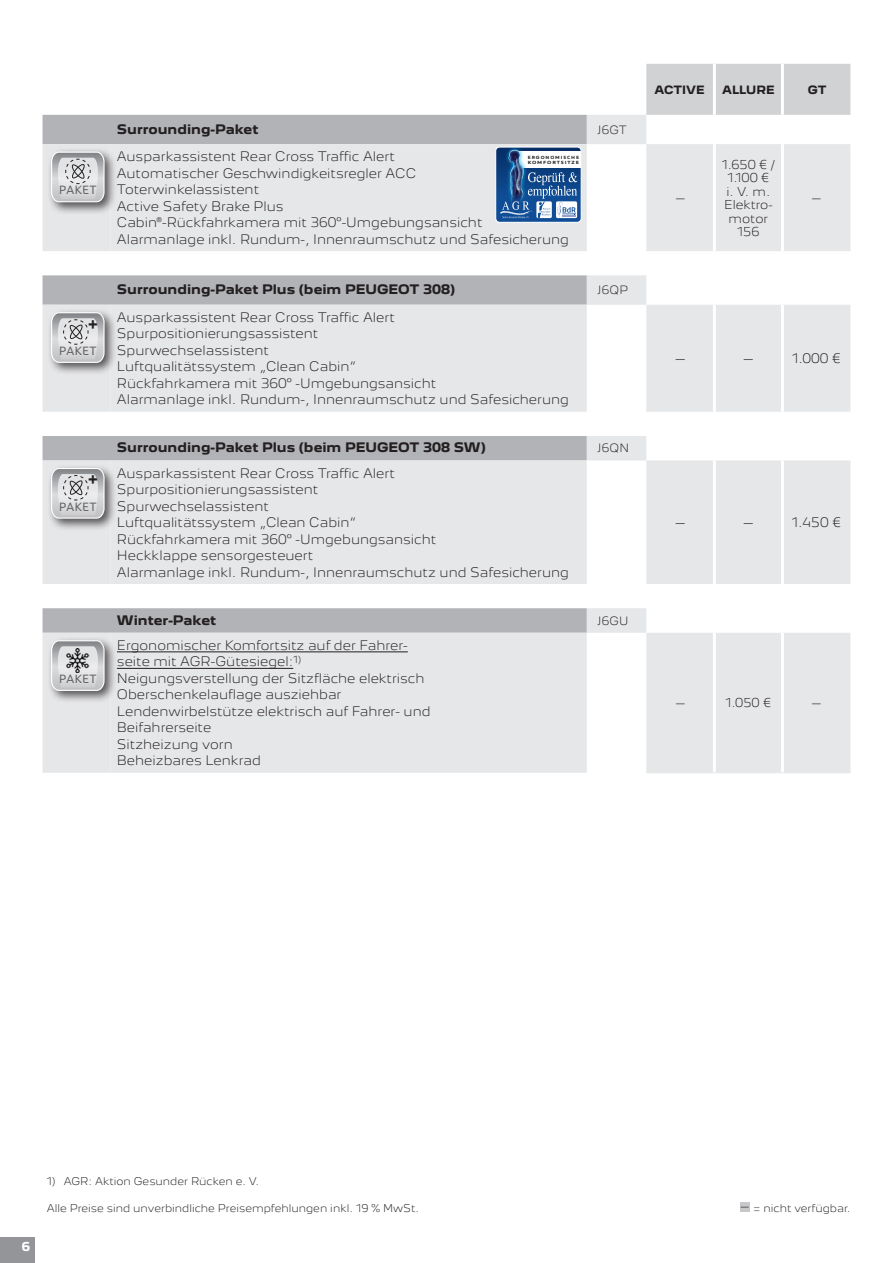
<style>
.page{position:relative;width:893px;height:1263px;background:#fff}
.page>*{position:absolute;margin:0;border:0;box-sizing:border-box;transform-origin:0 0}
.t1{font:700 18px "Peugeot";color:#231f20}
.t2{font:12.3px "Peugeot";letter-spacing:.01em;color:#636366}
._12_Pakete_Austattun{font:300 12px/16.5px "Peugeot New";color:#231f20}
._12_Pakete_Austattun-2{font:700 12px "Peugeot New";color:#231f20}
._12_Pakete_Austattun-3{font:300 11.25px/13.5px "Peugeot New";color:#231f20;text-align:center}
.t3{font:700 11.25px "Peugeot New";color:#fff}
.Paketname{font:300 10.5px "Peugeot New";letter-spacing:.02em;color:#231f20}
._12_Pakete_Austattun-4{font:700 10.5px "Peugeot New";color:#231f20}
._008_Fussnote{font:300 10.5px "Peugeot New";color:#231f20}
.Fußnote_7pt_Light_li{font:300 9.75px "Peugeot New";color:#231f20}
._008_Fussnote-2{font:300 9.75px "Peugeot New";color:#231f20}
.Titre_fer_à_gauche{font:700 4.65px/4.7px "Peugeot";letter-spacing:.175em;color:#231f20;scale:1.06 1}
</style>
<div class="page">
<div style="left:0;top:1237px;width:35px;height:26px;background:#939598"></div>
<div style="left:740px;top:1202px;width:9px;height:10px;background:#c7c8ca"></div>
<div style="left:646px;top:64px;width:204px;height:51px;background:#d1d2d4"></div>
<svg style="left:111px;top:115px;width:739px;height:658px;fill:#e6e7e9"></svg>
<hr style="left:713px;top:144px;width:3px;height:107px;background:#fff">
<hr style="left:781px;top:144px;width:3px;height:107px;background:#fff">
<hr style="left:713px;top:305px;width:3px;height:107px;background:#fff">
<hr style="left:781px;top:305px;width:3px;height:107px;background:#fff">
<hr style="left:713px;top:460px;width:3px;height:124px;background:#fff">
<hr style="left:781px;top:460px;width:3px;height:124px;background:#fff">
<hr style="left:713px;top:633px;width:3px;height:139px;background:#fff">
<hr style="left:781px;top:633px;width:3px;height:139px;background:#fff">
<hr style="left:713px;top:64px;width:3px;height:51px;background:#fff">
<hr style="left:781px;top:64px;width:3px;height:51px;background:#fff">
<hr style="left:714px;top:772px;width:68px;height:1px;background:#e6e7e9">
<hr style="left:646px;top:772px;width:68px;height:1px;background:#e6e7e9">
<hr style="left:782px;top:772px;width:68px;height:1px;background:#e6e7e9">
<div style="left:47px;top:147px;width:70px;height:68px;background:#231f20;opacity:.75"></div>
<div style="left:47px;top:308px;width:70px;height:68px;background:#231f20;opacity:.75"></div>
<div style="left:47px;top:464px;width:70px;height:67px;background:#231f20;opacity:.75"></div>
<div style="left:47px;top:636px;width:70px;height:68px;background:#231f20;opacity:.75"></div>
<svg style="left:43px;top:144px;width:68px;height:629px;background:#d6d7d9"></svg>
<img style="left:65px;top:648px;width:24px;height:24px">
<hr style="left:117px;top:651px;width:291px;height:1px;background:#231f20">
<hr style="left:117px;top:668px;width:176px;height:1px;background:#231f20">
<svg style="left:496px;top:147px;width:85px;height:75px"></svg>
<div style="left:495px;top:147px;width:86px;height:76px;border:1px solid #fff;border-radius:4px"></div>
<p class="t2" style="left:59px;top:182px;width:40px">PAKET</p>
<p class="_12_Pakete_Austattun-2" style="left:117px;top:121px;width:143px">Surrounding-Paket</p>
<p class="Paketname" style="left:597px;top:123px;width:31px">J6GT</p>
<p class="_12_Pakete_Austattun" style="left:117px;top:148px;width:279px">Ausparkassistent Rear Cross Traffic Alert</p>
<p class="_12_Pakete_Austattun" style="left:117px;top:165px;width:301px">Automatischer Geschwindigkeitsregler ACC</p>
<p class="_12_Pakete_Austattun" style="left:117px;top:181px;width:144px">Toterwinkelassistent</p>
<p class="_12_Pakete_Austattun" style="left:117px;top:198px;width:168px">Active Safety Brake Plus</p>
<p class="_12_Pakete_Austattun" style="left:117px;top:214px;width:367px">Cabin®-Rückfahrkamera mit 360°-Umgebungsansicht</p>
<p class="_12_Pakete_Austattun" style="left:117px;top:231px;width:454px">Alarmanlage inkl. Rundum-, Innenraumschutz und Safesicherung</p>
<p class="Titre_fer_à_gauche" style="left:528px;top:155px;width:50px">ERGONOMISCHE<br>KOMFORTSITZE</p>
<p class="_12_Pakete_Austattun-2" style="left:117px;top:281px;width:340px">Surrounding-Paket Plus (beim PEUGEOT 308)</p>
<p class="Paketname" style="left:597px;top:283px;width:32px">J6QP</p>
<p class="t1" style="left:88px;top:311px;width:12px">+</p>
<p class="_12_Pakete_Austattun" style="left:117px;top:309px;width:279px">Ausparkassistent Rear Cross Traffic Alert</p>
<p class="_12_Pakete_Austattun" style="left:117px;top:325px;width:203px">Spurpositionierungsassistent</p>
<p class="_12_Pakete_Austattun" style="left:117px;top:342px;width:154px">Spurwechselassistent</p>
<p class="_12_Pakete_Austattun" style="left:117px;top:358px;width:241px">Luftqualitätssystem „Clean Cabin“</p>
<p class="_12_Pakete_Austattun" style="left:117px;top:375px;width:321px">Rückfahrkamera mit 360° -Umgebungsansicht</p>
<p class="_12_Pakete_Austattun" style="left:117px;top:391px;width:454px">Alarmanlage inkl. Rundum-, Innenraumschutz und Safesicherung</p>
<p class="t2" style="left:59px;top:342px;width:40px">PAKET</p>
<p class="_12_Pakete_Austattun-2" style="left:117px;top:440px;width:370px">Surrounding-Paket Plus (beim PEUGEOT 308 SW)</p>
<p class="Paketname" style="left:597px;top:441px;width:33px">J6QN</p>
<p class="t1" style="left:88px;top:467px;width:12px">+</p>
<p class="_12_Pakete_Austattun" style="left:117px;top:465px;width:279px">Ausparkassistent Rear Cross Traffic Alert</p>
<p class="_12_Pakete_Austattun" style="left:117px;top:481px;width:203px">Spurpositionierungsassistent</p>
<p class="_12_Pakete_Austattun" style="left:117px;top:498px;width:154px">Spurwechselassistent</p>
<p class="_12_Pakete_Austattun" style="left:117px;top:514px;width:241px">Luftqualitätssystem „Clean Cabin“</p>
<p class="_12_Pakete_Austattun" style="left:117px;top:531px;width:321px">Rückfahrkamera mit 360° -Umgebungsansicht</p>
<p class="_12_Pakete_Austattun" style="left:117px;top:547px;width:198px">Heckklappe sensorgesteuert</p>
<p class="_12_Pakete_Austattun" style="left:117px;top:564px;width:454px">Alarmanlage inkl. Rundum-, Innenraumschutz und Safesicherung</p>
<p class="t2" style="left:59px;top:498px;width:40px">PAKET</p>
<p class="t2" style="left:59px;top:670px;width:40px">PAKET</p>
<p class="_12_Pakete_Austattun-2" style="left:117px;top:612px;width:101px">Winter-Paket</p>
<p class="Paketname" style="left:597px;top:614px;width:32px">J6GU</p>
<p class="_12_Pakete_Austattun" style="left:117px;top:637px;width:292px">Ergonomischer Komfortsitz auf der Fahrer&shy;seite mit AGR-Gütesiegel:<sup>1)</sup></p>
<p class="_12_Pakete_Austattun" style="left:117px;top:670px;width:309px">Neigungsverstellung der Sitzfläche elektrisch</p>
<p class="_12_Pakete_Austattun" style="left:117px;top:686px;width:226px">Oberschenkelauflage ausziehbar</p>
<p class="_12_Pakete_Austattun" style="left:117px;top:703px;width:315px">Lendenwirbelstütze elektrisch auf Fahrer- und<br>Beifahrerseite</p>
<p class="_12_Pakete_Austattun" style="left:117px;top:736px;width:117px">Sitzheizung vorn</p>
<p class="_12_Pakete_Austattun" style="left:117px;top:752px;width:145px">Beheizbares Lenkrad</p>
<p class="_12_Pakete_Austattun-4" style="left:654px;top:82px;width:52px">ACTIVE</p>
<p class="_12_Pakete_Austattun-4" style="left:722px;top:82px;width:54px">ALLURE</p>
<p class="_12_Pakete_Austattun-4" style="left:808px;top:82px;width:20px">GT</p>
<p class="_12_Pakete_Austattun-3" style="left:676px;top:191px;width:10px">–</p>
<p class="_12_Pakete_Austattun-3" style="left:722px;top:157px;width:55px">1.650 € /</p>
<p class="_12_Pakete_Austattun-3" style="left:727px;top:171px;width:43px">1.100 €</p>
<p class="_12_Pakete_Austattun-3" style="left:726px;top:184px;width:45px">i. V. m.</p>
<p class="_12_Pakete_Austattun-3" style="left:724px;top:198px;width:50px">Elektro&shy;motor<br>156</p>
<p class="_12_Pakete_Austattun-3" style="left:812px;top:191px;width:10px">–</p>
<p class="_12_Pakete_Austattun" style="left:676px;top:350px;width:11px">–</p>
<p class="_12_Pakete_Austattun" style="left:744px;top:350px;width:11px">–</p>
<p class="_12_Pakete_Austattun" style="left:792px;top:350px;width:50px">1.000 €</p>
<p class="_12_Pakete_Austattun" style="left:676px;top:514px;width:11px">–</p>
<p class="_12_Pakete_Austattun" style="left:744px;top:514px;width:11px">–</p>
<p class="_12_Pakete_Austattun" style="left:792px;top:514px;width:51px">1.450 €</p>
<p class="_12_Pakete_Austattun-3" style="left:676px;top:696px;width:10px">–</p>
<p class="_12_Pakete_Austattun-3" style="left:725px;top:696px;width:47px">1.050 €</p>
<p class="_12_Pakete_Austattun-3" style="left:812px;top:696px;width:10px">–</p>
<p class="t3" style="left:22px;top:1239px;width:10px">6</p>
<p class="Fußnote_7pt_Light_li" style="left:47px;top:1175px;width:214px">1) AGR: Aktion Gesunder Rücken e. V.</p>
<p class="Fußnote_7pt_Light_li" style="left:47px;top:1202px;width:374px">Alle Preise sind unverbindliche Preisempfehlungen inkl. 19 % MwSt.</p>
<p class="_008_Fussnote" style="left:741px;top:1199px;width:9px">–</p>
<p class="_008_Fussnote-2" style="left:753px;top:1202px;width:99px">= nicht verfügbar.</p>
</div>
